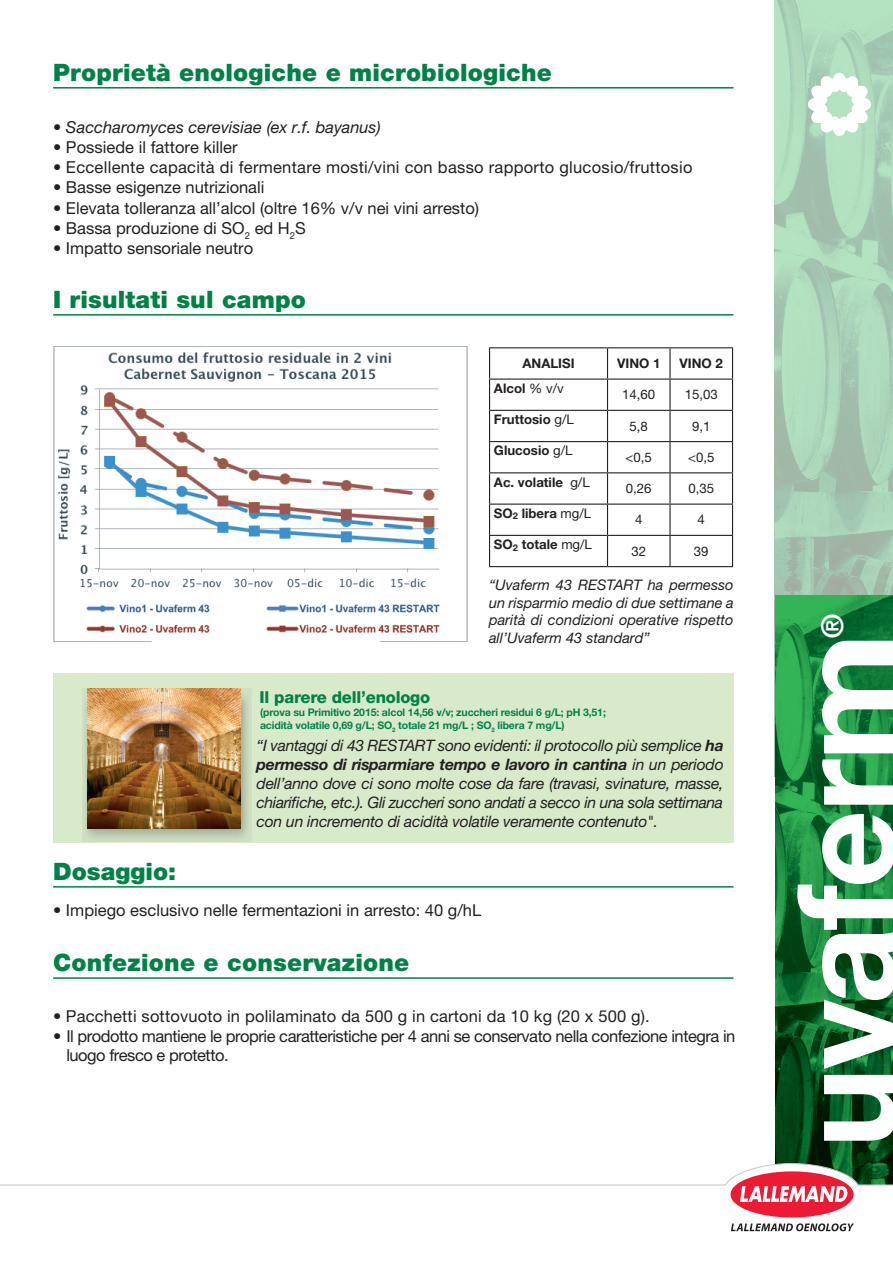
<style>
.page{position:relative;width:893px;height:1263px;background:#fff}
.page>*{position:absolute;margin:0;border:0;box-sizing:border-box;transform-origin:0 0}
.t1{font:700 30px "Helvetica Neue";color:#fff}
.t2{font:900 24px "Helvetica Neue LT Std";letter-spacing:.01em;color:#008247}
.t3{font:16.5px "Helvetica Neue LT Std";color:#231f20}
.t4{font:16.5px "Helvetica Neue LT Std";letter-spacing:-.03em;color:#231f20}
.t5{font:italic 16.5px "Helvetica Neue LT Std";letter-spacing:.005em;color:#231f20}
.t6{font:800 16.5px "Helvetica Neue LT Std";letter-spacing:-.015em;color:#008247}
.t7{font:italic 15.75px/18.9px "Helvetica Neue LT Std";letter-spacing:-.015em;color:#231f20;text-align:justify}
.t8{font:italic 14.7px/17.5px "Helvetica Neue LT Std";color:#231f20;text-align:justify}
.t9{font:700 13.2px "Helvetica Neue LT Std";color:#231f20}
.t10{font:13.2px "Helvetica Neue LT Std";color:#231f20}
.t11{font:700 10.5px/12.6px "Helvetica Neue LT Std";letter-spacing:-.015em;color:#008247}
.s1{font-style:normal}
.s2{font-weight:400}
.s3{font-weight:700}
</style>
<div class="page">
<img style="left:775px;top:0;width:118px;height:595px">
<img style="left:775px;top:595px;width:118px;height:568px">
<svg style="left:797px;top:641px;width:96px;height:500px"></svg>
<hr style="left:53px;top:886px;width:680px;height:2px;background:#008247">
<hr style="left:53px;top:977px;width:680px;height:2px;background:#008247">
<hr style="left:53px;top:87px;width:680px;height:2px;background:#008247">
<hr style="left:53px;top:314px;width:680px;height:2px;background:#008247">
<div style="left:53px;top:674px;width:680px;height:169px;background:#d9eaca"></div>
<svg style="left:82px;top:689px;width:169px;height:153px"></svg>
<img style="left:53px;top:347px;width:415px;height:295px">
<img style="left:87px;top:689px;width:153px;height:139px">
<hr style="left:489px;top:347px;width:118px;height:1px;background:#231f20">
<hr style="left:489px;top:348px;width:1px;height:30px;background:#231f20">
<hr style="left:607px;top:347px;width:63px;height:1px;background:#231f20">
<hr style="left:607px;top:348px;width:1px;height:30px;background:#231f20">
<hr style="left:670px;top:347px;width:63px;height:1px;background:#231f20">
<hr style="left:669px;top:348px;width:2px;height:30px;background:#231f20">
<hr style="left:732px;top:348px;width:1px;height:30px;background:#231f20">
<hr style="left:489px;top:378px;width:118px;height:2px;background:#231f20">
<hr style="left:489px;top:380px;width:1px;height:30px;background:#231f20">
<hr style="left:607px;top:378px;width:63px;height:2px;background:#231f20">
<hr style="left:607px;top:380px;width:1px;height:30px;background:#231f20">
<hr style="left:670px;top:378px;width:63px;height:2px;background:#231f20">
<hr style="left:669px;top:380px;width:2px;height:30px;background:#231f20">
<hr style="left:732px;top:380px;width:1px;height:30px;background:#231f20">
<hr style="left:489px;top:410px;width:118px;height:1px;background:#231f20">
<hr style="left:489px;top:411px;width:1px;height:30px;background:#231f20">
<hr style="left:607px;top:410px;width:63px;height:1px;background:#231f20">
<hr style="left:607px;top:411px;width:1px;height:30px;background:#231f20">
<hr style="left:670px;top:410px;width:63px;height:1px;background:#231f20">
<hr style="left:669px;top:411px;width:2px;height:30px;background:#231f20">
<hr style="left:732px;top:411px;width:1px;height:30px;background:#231f20">
<hr style="left:489px;top:441px;width:118px;height:1px;background:#231f20">
<hr style="left:489px;top:442px;width:1px;height:30px;background:#231f20">
<hr style="left:607px;top:441px;width:63px;height:1px;background:#231f20">
<hr style="left:607px;top:442px;width:1px;height:30px;background:#231f20">
<hr style="left:670px;top:441px;width:63px;height:1px;background:#231f20">
<hr style="left:669px;top:442px;width:2px;height:30px;background:#231f20">
<hr style="left:732px;top:442px;width:1px;height:30px;background:#231f20">
<hr style="left:489px;top:472px;width:118px;height:1px;background:#231f20">
<hr style="left:489px;top:473px;width:1px;height:31px;background:#231f20">
<hr style="left:607px;top:472px;width:63px;height:1px;background:#231f20">
<hr style="left:607px;top:473px;width:1px;height:31px;background:#231f20">
<hr style="left:670px;top:472px;width:63px;height:1px;background:#231f20">
<hr style="left:669px;top:473px;width:2px;height:31px;background:#231f20">
<hr style="left:732px;top:473px;width:1px;height:31px;background:#231f20">
<hr style="left:489px;top:504px;width:118px;height:1px;background:#231f20">
<hr style="left:489px;top:505px;width:1px;height:30px;background:#231f20">
<hr style="left:607px;top:504px;width:63px;height:1px;background:#231f20">
<hr style="left:607px;top:505px;width:1px;height:30px;background:#231f20">
<hr style="left:670px;top:504px;width:63px;height:1px;background:#231f20">
<hr style="left:669px;top:505px;width:2px;height:30px;background:#231f20">
<hr style="left:732px;top:505px;width:1px;height:30px;background:#231f20">
<hr style="left:489px;top:535px;width:118px;height:1px;background:#231f20">
<hr style="left:489px;top:536px;width:1px;height:30px;background:#231f20">
<hr style="left:607px;top:535px;width:63px;height:1px;background:#231f20">
<hr style="left:607px;top:536px;width:1px;height:30px;background:#231f20">
<hr style="left:670px;top:535px;width:63px;height:1px;background:#231f20">
<hr style="left:669px;top:536px;width:2px;height:30px;background:#231f20">
<hr style="left:732px;top:536px;width:1px;height:30px;background:#231f20">
<hr style="left:489px;top:566px;width:118px;height:1px;background:#231f20">
<hr style="left:607px;top:566px;width:63px;height:1px;background:#231f20">
<hr style="left:670px;top:566px;width:63px;height:1px;background:#231f20">
<svg style="left:808px;top:73px;width:63px;height:63px"></svg>
<svg style="left:0;top:1163px;width:893px;height:69px"></svg>
<div style="left:0;top:1189px;width:720px;height:74px;background:#fff"></div>
<h2 class="t2" style="left:53px;top:58px;width:500px">Proprietà enologiche e microbiologiche</h2>
<p class="t5" style="left:53px;top:117px;width:329px"><span class="s1">•</span> Saccharomyces cerevisiae (ex r.f. bayanus)</p>
<p class="t3" style="left:53px;top:137px;width:186px">• Possiede il fattore killer</p>
<p class="t3" style="left:53px;top:157px;width:641px">• Eccellente capacità di fermentare mosti/vini con basso rapporto glucosio/fruttosio</p>
<p class="t3" style="left:53px;top:178px;width:213px">• Basse esigenze nutrizionali</p>
<p class="t3" style="left:53px;top:198px;width:427px">• Elevata tolleranza all’alcol (oltre 16% v/v nei vini arresto)</p>
<p class="t3" style="left:53px;top:238px;width:201px">• Impatto sensoriale neutro</p>
<p class="t3" style="left:53px;top:218px;width:254px">• Bassa produzione di SO<sub>2</sub> ed H<sub>2</sub>S</p>
<h2 class="t2" style="left:53px;top:285px;width:254px">I risultati sul campo</h2>
<p class="t9" style="left:522px;top:355px;width:54px">ANALISI</p>
<p class="t9" style="left:617px;top:355px;width:45px">VINO 1</p>
<p class="t9" style="left:680px;top:355px;width:45px">VINO 2</p>
<p class="t9" style="left:494px;top:380px;width:71px">Alcol <span class="s2">% v/v</span></p>
<p class="t10" style="left:622px;top:387px;width:35px">14,60</p>
<p class="t10" style="left:685px;top:387px;width:35px">15,03</p>
<p class="t9" style="left:494px;top:411px;width:81px">Fruttosio <span class="s2">g/L</span></p>
<p class="t10" style="left:630px;top:418px;width:20px">5,8</p>
<p class="t10" style="left:692px;top:418px;width:20px">9,1</p>
<p class="t9" style="left:494px;top:443px;width:80px">Glucosio <span class="s2">g/L</span></p>
<p class="t9" style="left:494px;top:474px;width:97px">Ac. volatile <span class="s2">g/L</span></p>
<p class="t10" style="left:626px;top:449px;width:28px">&lt;0,5</p>
<p class="t10" style="left:688px;top:449px;width:28px">&lt;0,5</p>
<p class="t10" style="left:626px;top:481px;width:27px">0,26</p>
<p class="t10" style="left:688px;top:481px;width:27px">0,35</p>
<p class="t9" style="left:494px;top:505px;width:99px">SO<sub>2</sub> libera <span class="s2">mg/L</span></p>
<p class="t10" style="left:635px;top:512px;width:9px">4</p>
<p class="t10" style="left:698px;top:512px;width:9px">4</p>
<p class="t9" style="left:494px;top:536px;width:100px">SO<sub>2</sub> totale <span class="s2">mg/L</span></p>
<p class="t10" style="left:631px;top:543px;width:16px">32</p>
<p class="t10" style="left:694px;top:543px;width:16px">39</p>
<p class="t8" style="left:489px;top:576px;width:246px">“Uvaferm 43 RESTART ha permesso un risparmio medio di due settimane a parità di condizioni operative rispetto all’Uvaferm 43 standard”</p>
<p class="t6" style="left:260px;top:687px;width:172px">Il parere dell’enologo</p>
<p class="t11" style="left:260px;top:706px;width:347px">(prova su Primitivo 2015: alcol 14,56 v/v; zuccheri residui 6 g/L; pH 3,51; acidità volatile 0,69 g/L; SO<sub>2</sub> totale 21 mg/L ; SO<sub>2</sub> libera 7 mg/L)</p>
<p class="t7" style="left:257px;top:736px;width:469px">“I vantaggi di 43 RESTART sono evidenti: il protocollo più semplice <span class="s3">ha permesso di risparmiare tempo e lavoro in cantina</span> in un periodo dell’anno dove ci sono molte cose da fare (travasi, svinature, masse, chiarifiche, etc.). Gli zuccheri sono andati a secco in una sola settimana con un incremento di acidità volatile veramente contenuto".</p>
<h2 class="t2" style="left:53px;top:857px;width:125px">Dosaggio:</h2>
<p class="t3" style="left:53px;top:900px;width:430px">• Impiego esclusivo nelle fermentazioni in arresto: 40 g/hL</p>
<h2 class="t2" style="left:53px;top:948px;width:358px">Confezione e conservazione</h2>
<p class="t3" style="left:53px;top:1006px;width:598px">• Pacchetti sottovuoto in polilaminato da 500 g in cartoni da 10 kg (20 x 500 g).</p>
<p class="t4" style="left:53px;top:1026px;width:684px">• Il prodotto mantiene le proprie caratteristiche per 4 anni se conservato nella confezione integra in</p>
<p class="t4" style="left:66px;top:1045px;width:164px">luogo fresco e protetto.</p>
<h1 class="t1" style="left:814px;top:638px;width:25px;rotate:-90deg">®</h1>
</div>
